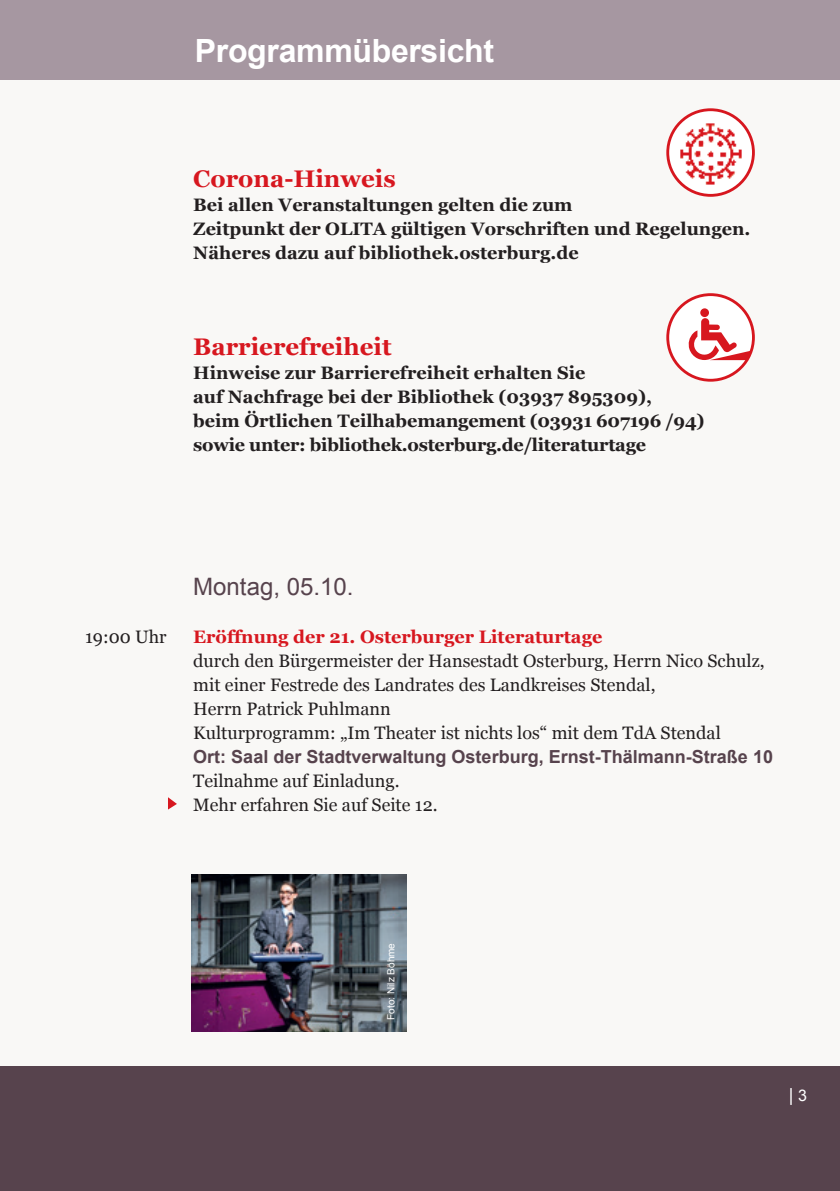
<style>
.page{position:relative;width:840px;height:1191px;background:#fff}
.page>*{position:absolute;margin:0;border:0;box-sizing:border-box;transform-origin:0 0}
.t1{font:700 32px "Arial";letter-spacing:-.01em;color:#fff}
.t2{font:700 24px "Georgia";color:#d7171f}
.t3{font:24px "Arial";color:#57434d}
.t4{font:700 18px/24px "Georgia";color:#231f20}
.t5{font:18px/24px "Georgia";color:#231f20}
.t6{font:700 18px "Arial";color:#57434d}
.t7{font:700 18px "Georgia";color:#d7171f}
.t8{font:18px "Arial";color:#fff}
.t9{font:10px "Arial";color:#fff}
.s1{font-size:16px}
</style>
<div class="page">
<div style="left:0;top:79px;width:839px;height:987px;background:#f9f8f6"></div>
<div style="left:0;top:0;width:839px;height:79px;background:#a697a1"></div>
<div style="left:0;top:1066px;width:839px;height:125px;background:#57434d"></div>
<svg style="left:168px;top:797px;width:9px;height:12px"></svg>
<img style="left:191px;top:874px;width:215px;height:157px">
<div style="left:667px;top:295px;width:86px;height:85px;background:#fff;border-radius:50%"></div>
<div style="left:666px;top:293px;width:88px;height:89px;border:3px solid #d7171f;border-radius:50%"></div>
<div style="left:700px;top:308px;width:8px;height:9px;background:#d7171f;border-radius:50%"></div>
<svg style="left:688px;top:318px;width:64px;height:42px"></svg>
<svg style="left:667px;top:110px;width:86px;height:85px"></svg>
<div style="left:666px;top:108px;width:88px;height:89px;border:3px solid #d7171f;border-radius:50%"></div>
<img style="left:675px;top:119px;width:70px;height:68px">
<h1 class="t1" style="left:195px;top:29px;width:300px">Programmübersicht</h1>
<h2 class="t2" style="left:193px;top:161px;width:204px">Corona-Hinweis</h2>
<p class="t4" style="left:193px;top:192px;width:558px">Bei allen Veranstaltungen gelten die zum<br>Zeitpunkt der OLITA gültigen Vorschriften und Regelungen.<br>Näheres dazu auf bibliothek.osterburg.de</p>
<h2 class="t2" style="left:193px;top:329px;width:200px">Barrierefreiheit</h2>
<p class="t4" style="left:193px;top:360px;width:512px">Hinweise zur Barrierefreiheit erhalten Sie<br>auf Nachfrage bei der Bibliothek (03937 895309),<br>beim Örtlichen Teilhabemangement (03931 607196 /94) sowie unter: bibliothek.osterburg.de/literaturtage</p>
<h2 class="t3" style="left:193px;top:571px;width:162px">Montag, 05.10.</h2>
<p class="t5" style="left:85px;top:624px;width:83px">19:00 Uhr</p>
<p class="t7" style="left:193px;top:623px;width:410px">Eröffnung der 21. Osterburger Literaturtage</p>
<p class="t5" style="left:193px;top:648px;width:572px">durch den Bürgermeister der Hansestadt Osterburg, Herrn Nico Schulz, mit einer Festrede des Landrates des Landkreises Stendal,<br>Herrn Patrick Puhlmann<br>Kulturprogramm: „Im Theater ist nichts los“ mit dem TdA Stendal</p>
<p class="t6" style="left:193px;top:745px;width:581px">Ort: Saal der Stadtverwaltung Osterburg, Ernst-Thälmann-Straße 10</p>
<p class="t5" style="left:193px;top:768px;width:246px">Teilnahme auf Einladung.<br>Mehr erfahren Sie auf Seite 12.</p>
<p class="t9" style="left:384px;top:1019px;width:78px;rotate:-90deg">Foto: Nilz Böhme</p>
<p class="t8" style="left:788px;top:1082px;width:20px">| <span class="s1">3</span></p>
</div>
